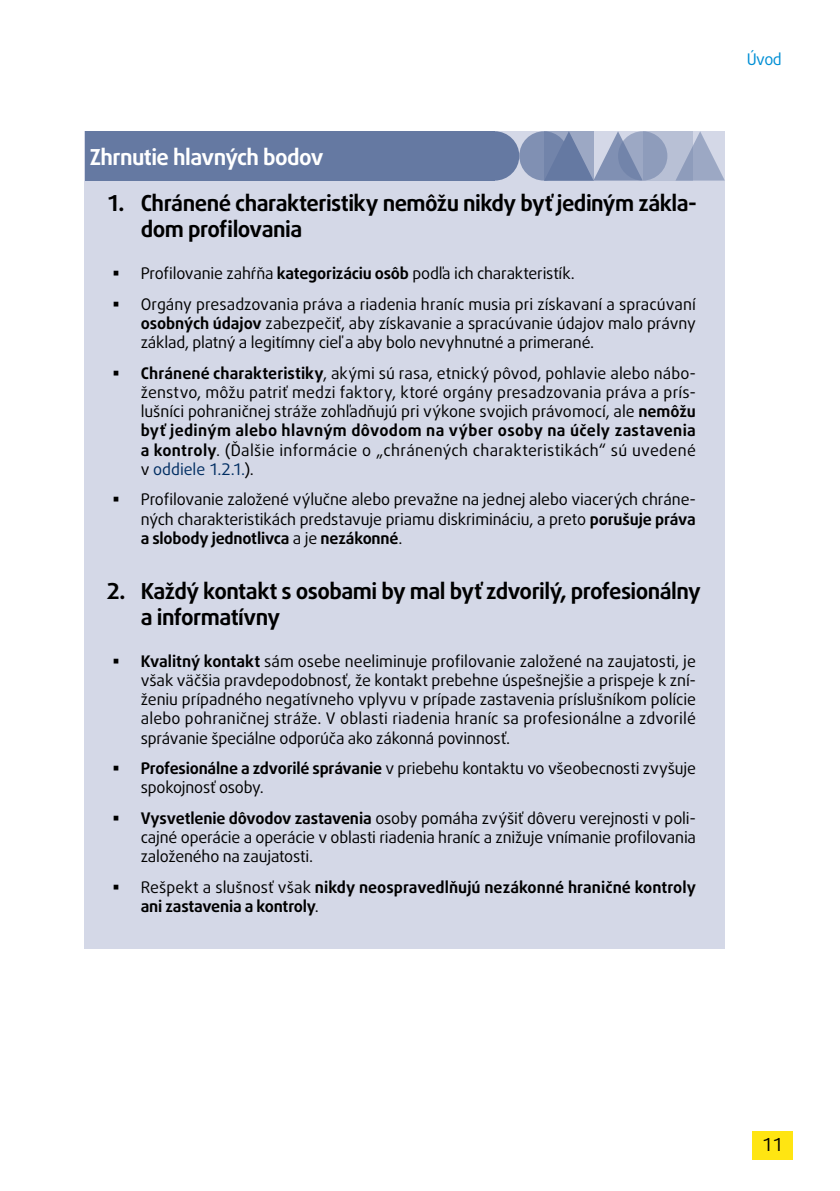
<style>
.page{position:relative;width:840px;height:1191px;background:#fff}
.page>*{position:absolute;margin:0;border:0;box-sizing:border-box;transform-origin:0 0}
.keypoints_title{font:700 22px/26.4px "Daxline Pro";letter-spacing:-.025em;color:#000}
.keypoints_title-2{font:700 22px "Daxline Pro";letter-spacing:-.025em;color:#fff}
.t1{font:18px "Daxline Pro";color:#000}
.t2{font:16px/19.2px "Daxline Pro";letter-spacing:-.01em;color:#000;text-align:justify}
.t3{font:700 16px/19.2px "Daxline Pro";color:#000}
.t4{font:16px "Daxline Pro";color:#008fd5}
.s1{font-weight:700}
.s2{color:#002d62}
.s3{font-weight:400}
</style>
<div class="page">
<div style="left:752px;top:1131px;width:40px;height:28px;background:#ffe512"></div>
<div style="left:84px;top:131px;width:640px;height:817px;background:#d4d8e7"></div>
<div style="left:519px;top:131px;width:49px;height:50px;background:#8090b3;border-radius:50%"></div>
<div style="left:410px;top:131px;width:84px;height:50px;background:#6579a2"></div>
<svg style="left:692px;top:131px;width:32px;height:50px"></svg>
<div style="left:469px;top:131px;width:50px;height:50px;background:#6579a2;border-radius:50%"></div>
<svg style="left:593px;top:131px;width:44px;height:50px"></svg>
<svg style="left:617px;top:131px;width:50px;height:50px"></svg>
<svg style="left:543px;top:131px;width:50px;height:50px"></svg>
<svg style="left:642px;top:131px;width:50px;height:50px;background:#a3aec8"></svg>
<div style="left:85px;top:131px;width:327px;height:50px;background:#6579a2"></div>
<p class="keypoints_title-2" style="left:90px;top:142px;width:235px">Zhrnutie hlavných bodov</p>
<p class="keypoints_title" style="left:141px;top:190px;width:557px;text-indent:-34px">1. Chránené charakteristiky nemôžu nikdy byť jediným zákla&shy;dom profilovania</p>
<p class="t2" style="left:141px;top:264px;width:435px">Profilovanie zahŕňa <span class="s1">kategorizáciu osôb</span> podľa ich charakteristík.</p>
<p class="t2" style="left:141px;top:294px;width:556px">Orgány presadzovania práva a riadenia hraníc musia pri získavaní a spracúvaní <span class="s1">osobných údajov</span> zabezpečiť, aby získavanie a spracúvanie údajov malo právny základ, platný a legitímny cieľ a aby bolo nevyhnutné a primerané.</p>
<p class="t2" style="left:141px;top:363px;width:556px"><span class="s1">Chránené charakteristiky</span>, akými sú rasa, etnický pôvod, pohlavie alebo nábo&shy;ženstvo, môžu patriť medzi faktory, ktoré orgány presadzovania práva a prís&shy;lušníci pohraničnej stráže zohľadňujú pri výkone svojich právomocí, ale <span class="s1">nemôžu byť jediným alebo hlavným dôvodom na výber osoby na účely zastavenia a kontroly</span>. (Ďalšie informácie o „chránených charakteristikách“ sú uvedené v <span class="s2">oddiele 1.2.1.</span>).</p>
<p class="t2" style="left:141px;top:490px;width:556px">Profilovanie založené výlučne alebo prevažne na jednej alebo viacerých chráne&shy;ných charakteristikách predstavuje priamu diskrimináciu, a preto <span class="s1">porušuje práva a slobody jednotlivca</span> a je <span class="s1">nezákonné</span>.</p>
<p class="keypoints_title" style="left:141px;top:577px;width:561px;text-indent:-34px">2. Každý kontakt s osobami by mal byť zdvorilý, profesionálny a informatívny</p>
<p class="t2" style="left:141px;top:651px;width:556px"><span class="s1">Kvalitný kontakt</span> sám osebe neeliminuje profilovanie založené na zaujatosti, je však väčšia pravdepodobnosť, že kontakt prebehne úspešnejšie a prispeje k zní&shy;ženiu prípadného negatívneho vplyvu v prípade zastavenia príslušníkom polície alebo pohraničnej stráže. V oblasti riadenia hraníc sa profesionálne a zdvorilé správanie špeciálne odporúča ako zákonná povinnosť.</p>
<p class="t2" style="left:141px;top:759px;width:556px"><span class="s1">Profesionálne a zdvorilé správanie</span> v priebehu kontaktu vo všeobecnosti zvyšuje spokojnosť osoby.</p>
<p class="t2" style="left:141px;top:808px;width:556px"><span class="s1">Vysvetlenie dôvodov zastavenia</span> osoby pomáha zvýšiť dôveru verejnosti v poli&shy;cajné operácie a operácie v oblasti riadenia hraníc a znižuje vnímanie profilovania založeného na zaujatosti.</p>
<p class="t3" style="left:141px;top:877px;width:556px"><span class="s3">Rešpekt a slušnosť však</span> nikdy neospravedlňujú nezákonné hraničné kontroly ani zastavenia a kontroly<span class="s3">.</span></p>
<p class="t4" style="left:746px;top:49px;width:37px">Úvod</p>
<p class="t1" style="left:761px;top:1132px;width:22px">11</p>
</div>
